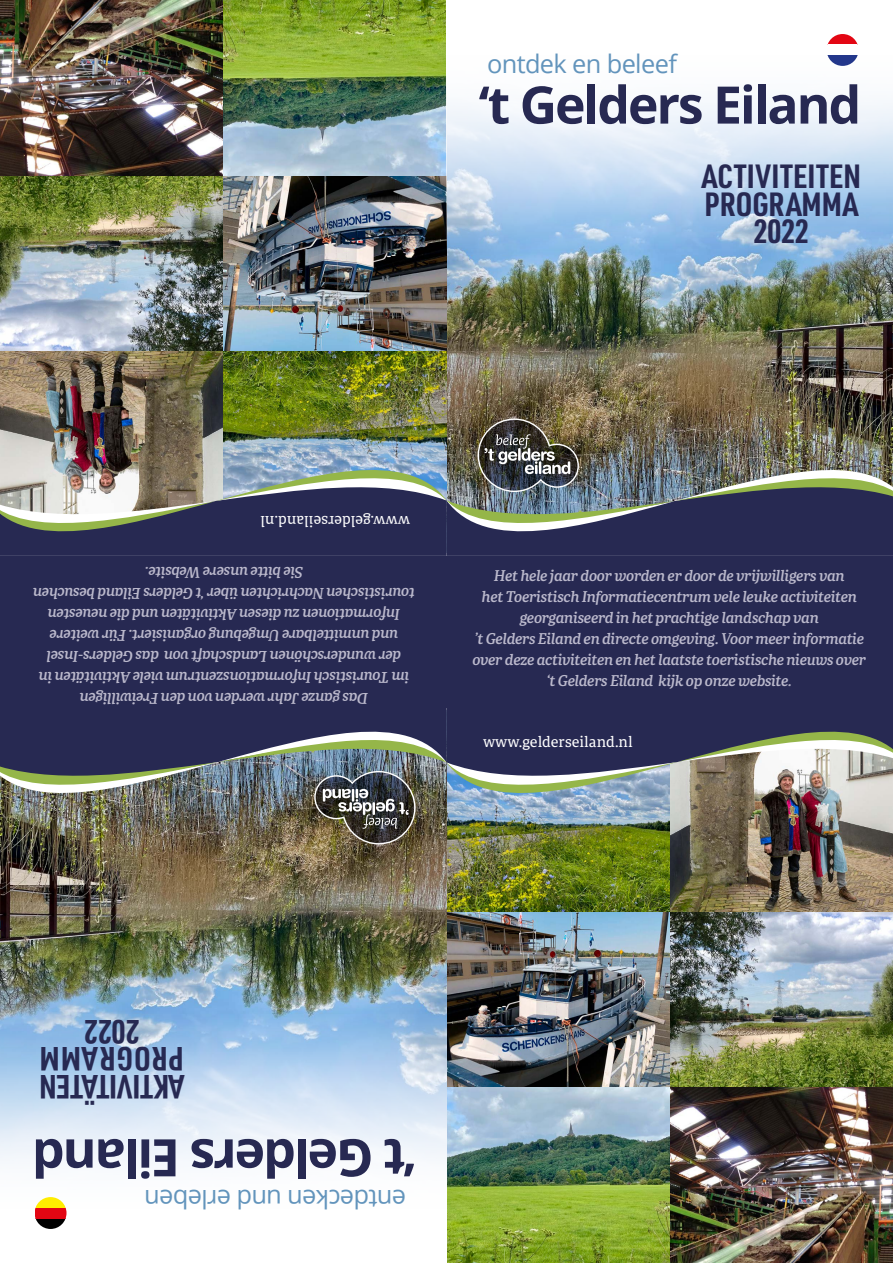
<style>
.page{position:relative;width:893px;height:1263px;background:#fff}
.page>*{position:absolute;margin:0;border:0;box-sizing:border-box;transform-origin:0 0}
.t1{font:700 51.75px "Open Sans";letter-spacing:-.04em;color:#272952}
.t2{font:700 32.85px/27.6px "URWDIN Cond";color:#272952;text-align:center}
.t3{font:25.35px "Open Sans";letter-spacing:-.025em;color:#6294bc}
.t4{font:italic 15px/21px "Portada Sb";letter-spacing:-.02em;color:#bbb9cc;text-align:center}
.t5{font:15px "Portada";color:#fff}
.s1{color:#afadc2}
</style>
<div class="page">
<img style="left:447px;top:255px;width:446px;height:163px">
<img style="left:670px;top:845px;width:223px;height:418px">
<img style="left:447px;top:845px;width:223px;height:418px">
<img style="left:0;top:0;width:223px;height:418px">
<img style="left:223px;top:0;width:224px;height:418px">
<img style="left:0;top:845px;width:446px;height:163px">
<svg style="left:446px;top:0;width:447px;height:255px"></svg>
<svg style="left:0;top:1008px;width:447px;height:156px;background:#c1d8f0"></svg>
<div style="left:447px;top:556px;width:446px;height:151px;background:#272952"></div>
<svg style="left:447px;top:553px;width:446px;height:3px"></svg>
<div style="left:447px;top:539px;width:446px;height:14px;background:#272952"></div>
<svg style="left:447px;top:707px;width:446px;height:3px"></svg>
<div style="left:447px;top:710px;width:446px;height:14px;background:#272952"></div>
<div style="left:0;top:556px;width:447px;height:151px;background:#272952"></div>
<svg style="left:0;top:707px;width:447px;height:3px"></svg>
<div style="left:0;top:710px;width:447px;height:14px;background:#272952"></div>
<svg style="left:0;top:553px;width:447px;height:3px"></svg>
<div style="left:0;top:539px;width:447px;height:14px;background:#272952"></div>
<img style="left:0;top:418px;width:893px;height:121px">
<img style="left:0;top:724px;width:893px;height:121px">
<svg style="left:35px;top:1218px;width:31px;height:11px"></svg>
<div style="left:35px;top:1208px;width:32px;height:10px;background:#e30613"></div>
<svg style="left:35px;top:1197px;width:31px;height:11px"></svg>
<svg style="left:827px;top:34px;width:31px;height:11px"></svg>
<div style="left:827px;top:45px;width:31px;height:10px;background:#fff"></div>
<svg style="left:827px;top:55px;width:31px;height:11px"></svg>
<h3 class="t3" style="left:487px;top:46px;width:191px">ontdek en beleef</h3>
<h1 class="t1" style="left:479px;top:68px;width:384px">‘t Gelders Eiland</h1>
<h2 class="t2" style="left:702px;top:161px;width:161px">ACTIVITEITEN<br>PROGRAMMA<br>2022</h2>
<p class="t5" style="left:410px;top:532px;width:151px;rotate:-180deg">www.gelderseiland.nl</p>
<p class="t4" style="left:415px;top:709px;width:383px;rotate:-180deg">Das ganze Jahr werden von den Freiwilligen<br>im Touristisch Informationszentrum viele Aktivitäten in der wunderschönen Landschaft von das Gelders-Insel und unmittelbare Umgebung organisiert. Für weitere Informationen zu diesen Aktivitäten und die neuesten touristischen Nachrichten über ‘t Gelders Eiland besuchen Sie bitte unsere Website<span class="s1">.</span></p>
<p class="t4" style="left:472px;top:564px;width:395px">Het hele jaar door worden er door de vrijwilligers van<br>het Toeristisch Informatiecentrum vele leuke activiteiten georganiseerd in het prachtige landschap van<br>’t Gelders Eiland en directe omgeving. Voor meer informatie over deze activiteiten en het laatste toeristische nieuws over ‘t Gelders Eiland kijk op onze website<span class="s1">.</span></p>
<p class="t5" style="left:483px;top:731px;width:151px">www.gelderseiland.nl</p>
<h2 class="t2" style="left:184px;top:1102px;width:146px;rotate:-180deg">AKTIVITÄTEN<br>PROGRAMM<br>2022</h2>
<h1 class="t1" style="left:415px;top:1195px;width:384px;rotate:-180deg">‘t Gelders Eiland</h1>
<h3 class="t3" style="left:406px;top:1217px;width:263px;rotate:-180deg">entdecken und erleben</h3>
</div>
